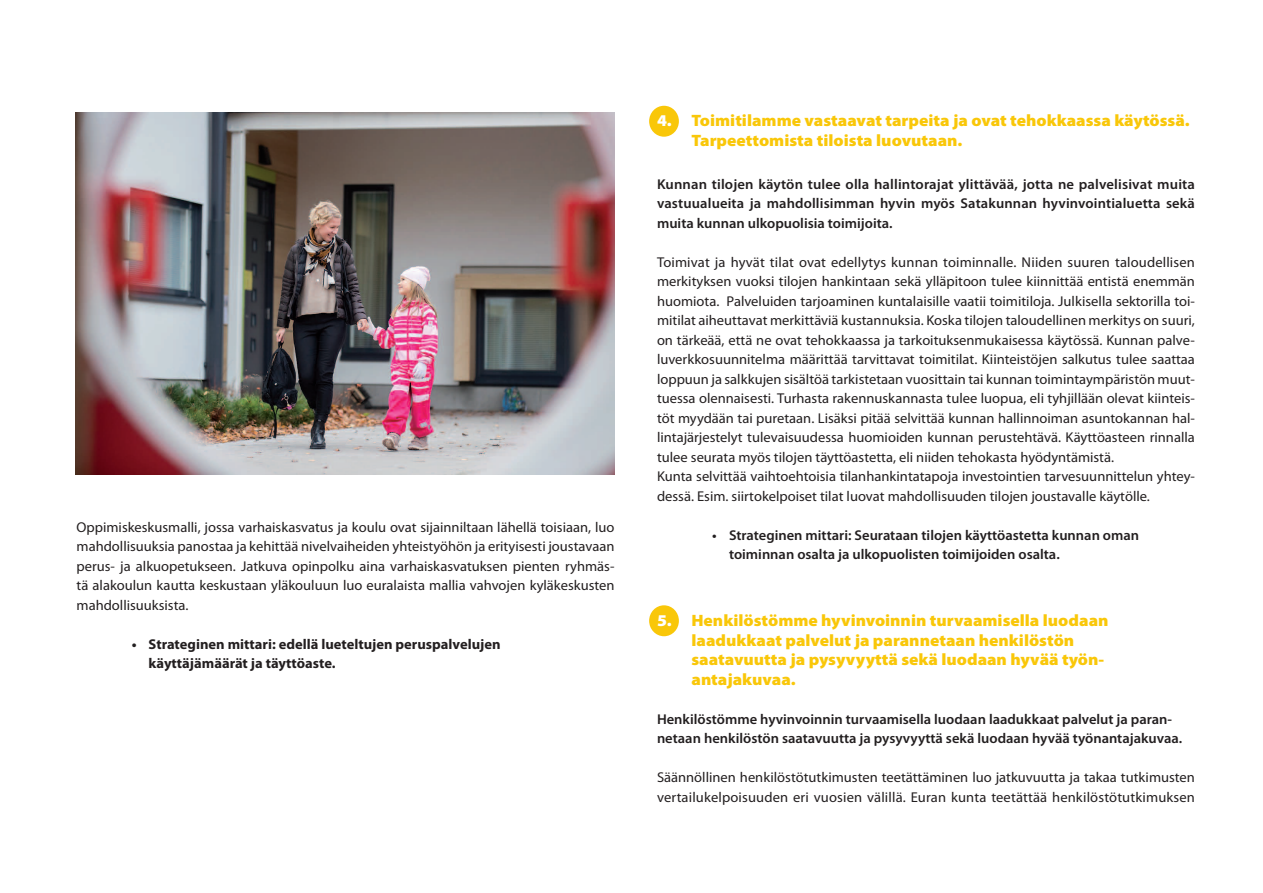
<style>
.page{position:relative;width:1263px;height:893px;background:#fff}
.page>*{position:absolute;margin:0;border:0;box-sizing:border-box;transform-origin:0 0}
.t1{font:900 16.5px/19.5px "Myriad Pro";color:#f9c709;scale:1.05 1}
.t2{font:14.25px/19.5px "Myriad Pro";color:#231f20}
.t3{font:600 14.25px/19.5px "Myriad Pro";color:#231f20}
.t4{font:700 14.25px/19.5px "Myriad Pro";color:#231f20}
.s1{color:#fff}
</style>
<div class="page">
<div style="left:649px;top:106px;width:30px;height:31px;background:#f9c709;border-radius:50%"></div>
<div style="left:649px;top:605px;width:30px;height:31px;background:#f9c709;border-radius:50%"></div>
<img style="left:76px;top:113px;width:538px;height:362px">
<p class="t2" style="left:77px;top:518px;width:539px;text-align:justify">Oppimiskeskusmalli, jossa varhaiskasvatus ja koulu ovat sijainniltaan lähellä toisiaan, luo mahdollisuuksia panostaa ja kehittää nivelvaiheiden yhteistyöhön ja erityisesti joustavaan perus- ja alkuopetukseen. Jatkuva opinpolku aina varhaiskasvatuksen pienten ryhmäs&shy;tä alakoulun kautta keskustaan yläkouluun luo euralaista mallia vahvojen kyläkeskusten mahdollisuuksista.</p>
<p class="t4" style="left:149px;top:635px;width:354px;text-indent:-17px">• Strateginen mittari: edellä lueteltujen peruspalvelujen käyttäjämäärät ja täyttöaste.</p>
<p class="t1" style="left:691px;top:111px;width:476px;text-indent:-34px"><span class="s1">4.</span> Toimitilamme vastaavat tarpeita ja ovat tehokkaassa käytössä.<br>Tarpeettomista tiloista luovutaan.</p>
<p class="t3" style="left:657px;top:175px;width:539px;text-align:justify">Kunnan tilojen käytön tulee olla hallintorajat ylittävää, jotta ne palvelisivat muita vastuualueita ja mahdollisimman hyvin myös Satakunnan hyvinvointialuetta sekä muita kunnan ulkopuolisia toimijoita.</p>
<p class="t2" style="left:657px;top:253px;width:539px">Toimivat ja hyvät tilat ovat edellytys kunnan toiminnalle. Niiden suuren taloudellisen merkityksen vuoksi tilojen hankintaan sekä ylläpitoon tulee kiinnittää entistä enemmän huomiota. Palveluiden tarjoaminen kuntalaisille vaatii toimitiloja. Julkisella sektorilla toi&shy;mitilat aiheuttavat merkittäviä kustannuksia. Koska tilojen taloudellinen merkitys on suuri, on tärkeää, että ne ovat tehokkaassa ja tarkoituksenmukaisessa käytössä. Kunnan palve&shy;luverkkosuunnitelma määrittää tarvittavat toimitilat. Kiinteistöjen salkutus tulee saattaa loppuun ja salkkujen sisältöä tarkistetaan vuosittain tai kunnan toimintaympäristön muut&shy;tuessa olennaisesti. Turhasta rakennuskannasta tulee luopua, eli tyhjillään olevat kiinteis&shy;töt myydään tai puretaan. Lisäksi pitää selvittää kunnan hallinnoiman asuntokannan hal&shy;lintajärjestelyt tulevaisuudessa huomioiden kunnan perustehtävä. Käyttöasteen rinnalla tulee seurata myös tilojen täyttöastetta, eli niiden tehokasta hyödyntämistä.<br>Kunta selvittää vaihtoehtoisia tilanhankintatapoja investointien tarvesuunnittelun yhtey&shy;dessä. Esim. siirtokelpoiset tilat luovat mahdollisuuden tilojen joustavalle käytölle.</p>
<p class="t3" style="left:729px;top:525px;width:412px;text-indent:-17px">• Strateginen mittari: Seurataan tilojen käyttöastetta kunnan oman toiminnan osalta ja ulkopuolisten toimijoiden osalta.</p>
<p class="t1" style="left:691px;top:611px;width:399px;text-indent:-34px"><span class="s1">5.</span> Henkilöstömme hyvinvoinnin turvaamisella luodaan laadukkaat palvelut ja parannetaan henkilöstön saatavuutta ja pysyvyyttä sekä luodaan hyvää työn&shy;antajakuvaa.</p>
<p class="t3" style="left:657px;top:710px;width:527px">Henkilöstömme hyvinvoinnin turvaamisella luodaan laadukkaat palvelut ja paran&shy;netaan henkilöstön saatavuutta ja pysyvyyttä sekä luodaan hyvää työnantajakuvaa.</p>
<p class="t2" style="left:657px;top:768px;width:539px">Säännöllinen henkilöstötutkimusten teetättäminen luo jatkuvuutta ja takaa tutkimusten vertailukelpoisuuden eri vuosien välillä. Euran kunta teetättää henkilöstötutkimuksen</p>
</div>
